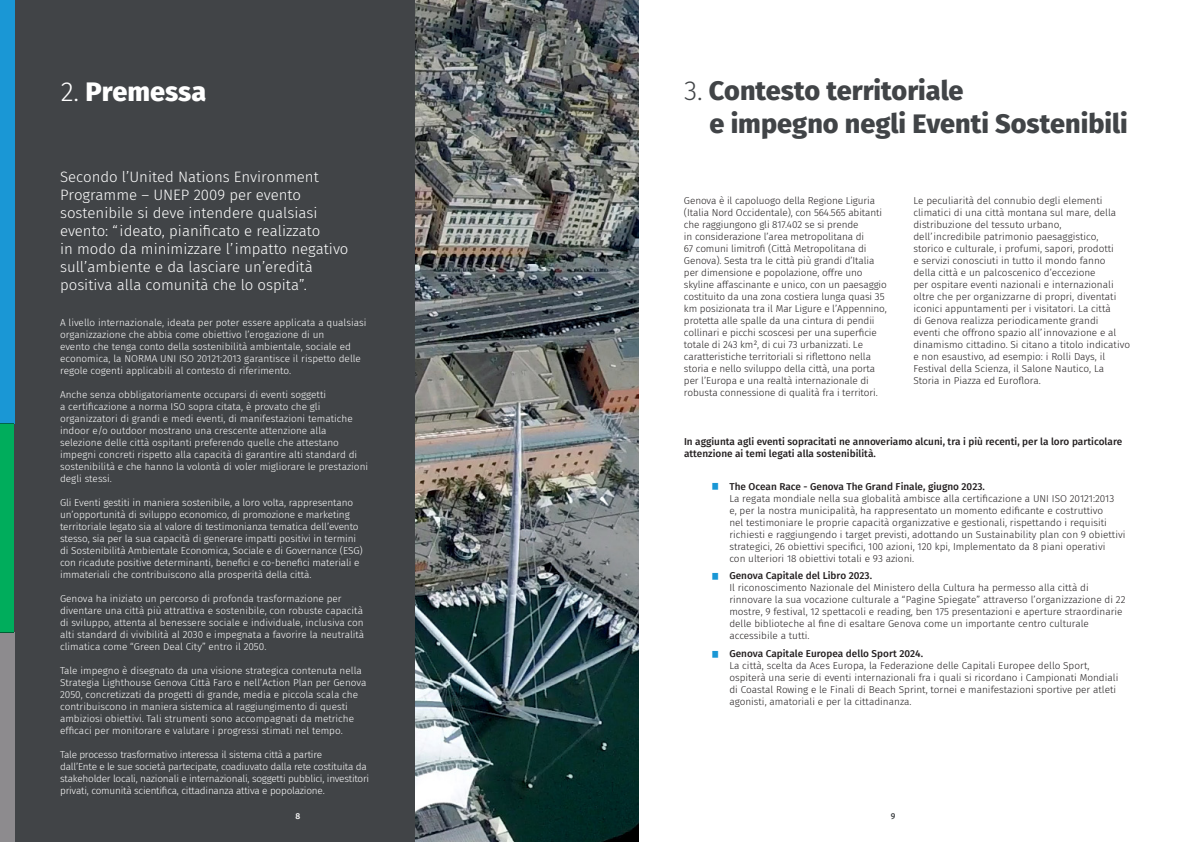
<style>
.page{position:relative;width:1191px;height:842px;background:#fff}
.page>*{position:absolute;margin:0;border:0;box-sizing:border-box;transform-origin:0 0}
.Headline{font:800 27px "Fira Sans";color:#414447}
.Headline-2{font:800 27px "Fira Sans";color:#fff}
.Corpo_testo{font:300 15px/18px "Fira Sans";color:#fff}
.Corpo_testo_10_pt{font:300 10px/12px "Fira Sans";color:#231f20}
.Corpo_testo-2{font:300 10px/12px "Fira Sans";color:#fff}
.Corpo_testo-3{font:300 10px/12px "Fira Sans";letter-spacing:-.02em;color:#fff}
.Corpo_testo-4{font:500 10px/12px "Fira Sans";color:#231f20}
.Corpo_testo-5{font:500 8.5px "Fira Sans";color:#fff}
.t1{font:500 8.5px "Fira Sans";color:#414447}
.s1{font-weight:300}
.s2{font-family:"Helvetica";font-weight:400;font-size:5.7px;color:#1a97d5}
.s3{font-weight:500}
</style>
<div class="page">
<div style="left:14px;top:0;width:401px;height:842px;background:#414447"></div>
<div style="left:0;top:0;width:14px;height:423px;background:#1a97d5"></div>
<div style="left:0;top:633px;width:14px;height:209px;background:#8d8b8e"></div>
<div style="left:0;top:423px;width:14px;height:210px;background:#00ad5c"></div>
<img style="left:415px;top:0;width:223px;height:842px">
<p class="Headline-2" style="left:61px;top:68px;width:147px"><span class="s1">2.</span> Premessa</p>
<p class="Headline" style="left:684px;top:67px;width:281px"><span class="s1">3.</span> Contesto territoriale</p>
<p class="Headline" style="left:709px;top:100px;width:420px">e impegno negli Eventi Sostenibili</p>
<p class="Corpo_testo" style="left:60px;top:168px;width:262px">Secondo l’United Nations Environment Programme – UNEP 2009 per evento sostenibile si deve intendere qualsiasi evento: “ideato, pianificato e realizzato</p>
<p class="Corpo_testo" style="left:60px;top:240px;width:290px">in modo da minimizzare l’impatto negativo sull’ambiente e da lasciare un’eredità positiva alla comunità che lo ospita”.</p>
<p class="Corpo_testo-2" style="left:60px;top:317px;width:308px">A livello internazionale, ideata per poter essere applicata a qualsiasi organizzazione che abbia come obiettivo l’erogazione di un<br>evento che tenga conto della sostenibilità ambientale, sociale ed economica, la NORMA UNI ISO 20121:2013 garantisce il rispetto delle regole cogenti applicabili al contesto di riferimento.</p>
<p class="Corpo_testo-2" style="left:60px;top:389px;width:310px">Anche senza obbligatoriamente occuparsi di eventi soggetti<br>a certificazione a norma ISO sopra citata, è provato che gli organizzatori di grandi e medi eventi, di manifestazioni tematiche indoor e/o outdoor mostrano una crescente attenzione alla selezione delle città ospitanti preferendo quelle che attestano impegni concreti rispetto alla capacità di garantire alti standard di sostenibilità e che hanno la volontà di voler migliorare le prestazioni degli stessi.</p>
<p class="Corpo_testo-2" style="left:60px;top:497px;width:304px">Gli Eventi gestiti in maniera sostenibile, a loro volta, rappresentano un’opportunità di sviluppo economico, di promozione e marketing territoriale legato sia al valore di testimonianza tematica dell’evento stesso, sia per la sua capacità di generare impatti positivi in termini di Sostenibilità Ambientale Economica, Sociale e di Governance (ESG) con ricadute positive determinanti, benefici e co-benefici materiali e immateriali che contribuiscono alla prosperità della città.</p>
<p class="Corpo_testo-2" style="left:60px;top:593px;width:306px">Genova ha iniziato un percorso di profonda trasformazione per diventare una città più attrattiva e sostenibile, con robuste capacità di sviluppo, attenta al benessere sociale e individuale, inclusiva con alti standard di vivibilità al 2030 e impegnata a favorire la neutralità climatica come “Green Deal City” entro il 2050.</p>
<p class="Corpo_testo-2" style="left:60px;top:665px;width:308px">Tale impegno è disegnato da una visione strategica contenuta nella Strategia Lighthouse Genova Città Faro e nell’Action Plan per Genova 2050, concretizzati da progetti di grande, media e piccola scala che contribuiscono in maniera sistemica al raggiungimento di questi ambiziosi obiettivi. Tali strumenti sono accompagnati da metriche efficaci per monitorare e valutare i progressi stimati nel tempo.</p>
<p class="Corpo_testo-3" style="left:60px;top:749px;width:311px">Tale processo trasformativo interessa il sistema città a partire<br>dall’Ente e le sue società partecipate, coadiuvato dalla rete costituita da stakeholder locali, nazionali e internazionali, soggetti pubblici, investitori privati, comunità scientifica, cittadinanza attiva e popolazione.</p>
<p class="Corpo_testo_10_pt" style="left:684px;top:195px;width:204px">Genova è il capoluogo della Regione Liguria (Italia Nord Occidentale), con 564.565 abitanti che raggiungono gli 817.402 se si prende<br>in considerazione l’area metropolitana di<br>67 comuni limitrofi (Città Metropolitana di Genova). Sesta tra le città più grandi d’Italia per dimensione e popolazione, offre uno skyline affascinante e unico, con un paesaggio costituito da una zona costiera lunga quasi 35 km posizionata tra il Mar Ligure e l’Appennino, protetta alle spalle da una cintura di pendii collinari e picchi scoscesi per una superficie totale di 243 km², di cui 73 urbanizzati. Le caratteristiche territoriali si riflettono nella storia e nello sviluppo della città, una porta per l’Europa e una realtà internazionale di robusta connessione di qualità fra i territori.</p>
<p class="Corpo_testo_10_pt" style="left:913px;top:195px;width:218px">Le peculiarità del connubio degli elementi climatici di una città montana sul mare, della distribuzione del tessuto urbano, dell’incredibile patrimonio paesaggistico, storico e culturale, i profumi, sapori, prodotti<br>e servizi conosciuti in tutto il mondo fanno della città e un palcoscenico d’eccezione<br>per ospitare eventi nazionali e internazionali oltre che per organizzarne di propri, diventati iconici appuntamenti per i visitatori. La città<br>di Genova realizza periodicamente grandi<br>eventi che offrono spazio all’innovazione e al dinamismo cittadino. Si citano a titolo indicativo e non esaustivo, ad esempio: i Rolli Days, il Festival della Scienza, il Salone Nautico, La Storia in Piazza ed Euroflora.</p>
<p class="Corpo_testo-4" style="left:684px;top:434px;width:440px">In aggiunta agli eventi sopracitati ne annoveriamo alcuni, tra i più recenti, per la loro particolare attenzione ai temi legati alla sostenibilità.</p>
<p class="Corpo_testo_10_pt" style="left:729px;top:480px;width:397px;text-indent:-17px"><span class="s2">█</span> <span class="s3">The Ocean Race - Genova The Grand Finale, giugno 2023.<br></span>La regata mondiale nella sua globalità ambisce alla certificazione a UNI ISO 20121:2013<br>e, per la nostra municipalità, ha rappresentato un momento edificante e costruttivo<br>nel testimoniare le proprie capacità organizzative e gestionali, rispettando i requisiti richiesti e raggiungendo i target previsti, adottando un Sustainability plan con 9 obiettivi strategici, 26 obiettivi specifici, 100 azioni, 120 kpi, Implementato da 8 piani operativi<br>con ulteriori 18 obiettivi totali e 93 azioni.</p>
<p class="Corpo_testo_10_pt" style="left:729px;top:570px;width:397px;text-indent:-17px"><span class="s2">█</span> <span class="s3">Genova Capitale del Libro 2023.<br></span>Il riconoscimento Nazionale del Ministero della Cultura ha permesso alla città di rinnovare la sua vocazione culturale a “Pagine Spiegate” attraverso l’organizzazione di 22 mostre, 9 festival, 12 spettacoli e reading, ben 175 presentazioni e aperture straordinarie delle biblioteche al fine di esaltare Genova come un importante centro culturale accessibile a tutti.</p>
<p class="Corpo_testo_10_pt" style="left:729px;top:648px;width:390px;text-indent:-17px"><span class="s2">█</span> <span class="s3">Genova Capitale Europea dello Sport 2024.<br></span>La città, scelta da Aces Europa, la Federazione delle Capitali Europee dello Sport, ospiterà una serie di eventi internazionali fra i quali si ricordano i Campionati Mondiali di Coastal Rowing e le Finali di Beach Sprint, tornei e manifestazioni sportive per atleti agonisti, amatoriali e per la cittadinanza.</p>
<p class="Corpo_testo-5" style="left:295px;top:809px;width:6px">8</p>
<p class="t1" style="left:891px;top:809px;width:6px">9</p>
</div>
